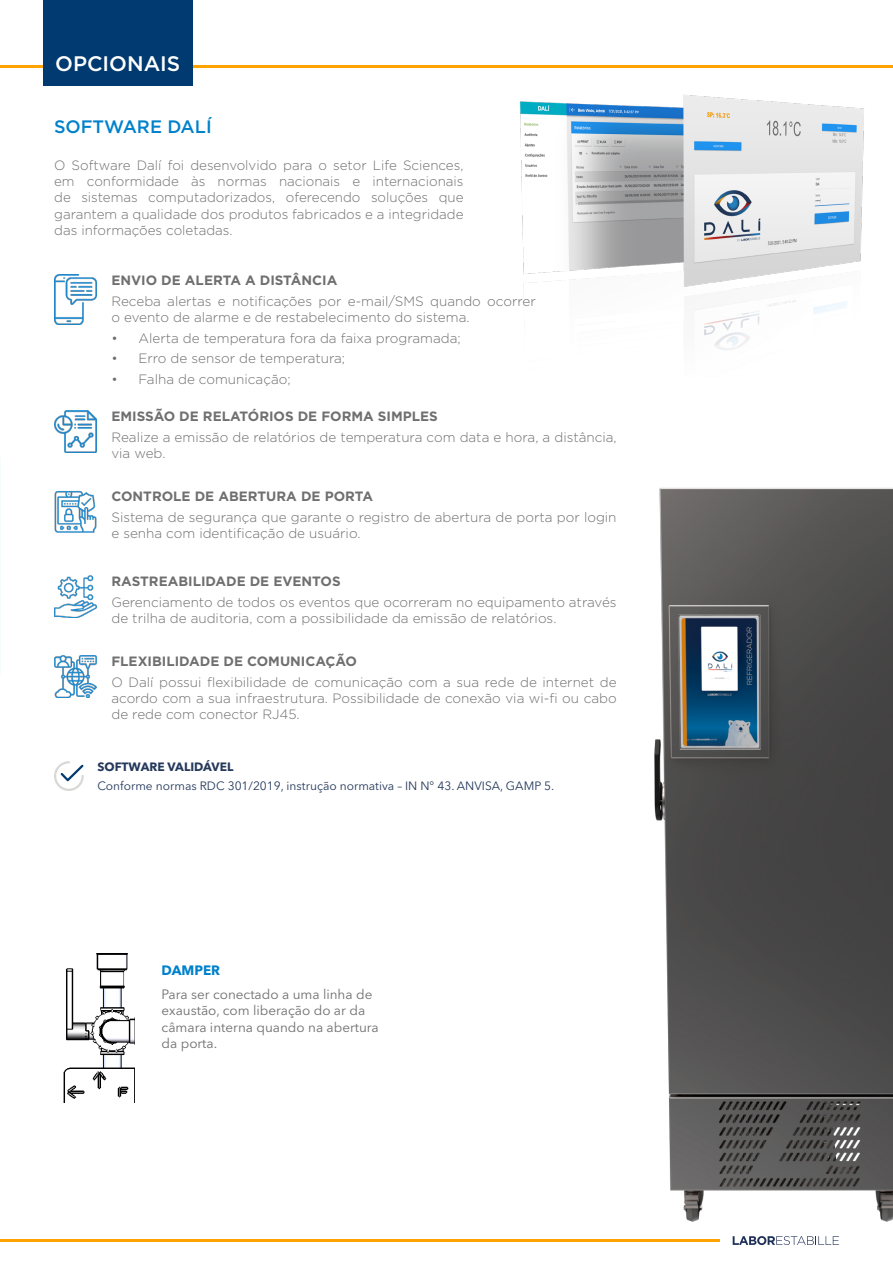
<style>
.page{position:relative;width:893px;height:1263px;background:#fff}
.page>*{position:absolute;margin:0;border:0;box-sizing:border-box;transform-origin:0 0}
.t1{font:500 21px "Gotham";color:#fff}
.t2{font:500 18px "Gotham";color:#0081cb}
.t3{font:300 13.5px/16.2px "Gotham";color:#706f6f}
.t4{font:700 13.5px "Gotham";color:#706f6f}
.t5{font:13.5px/16.2px "Avenir Next LT Pro";color:#706f6f}
.t6{font:700 13.5px "Avenir Next LT Pro";color:#0081cb}
.t7{font:12px "Avenir Next LT Pro";color:#25395b}
.t8{font:700 12px "Avenir Next LT Pro";color:#25395b}
</style>
<div class="page">
<hr style="left:0;top:1239px;width:720px;height:2px;background:#ffa300">
<hr style="left:0;top:65px;width:893px;height:2px;background:#ffa300">
<div style="left:43px;top:0;width:149px;height:86px;background:#003a70"></div>
<img style="left:490px;top:67px;width:403px;height:283px">
<img style="left:634px;top:488px;width:259px;height:757px">
<img style="left:54px;top:275px;width:43px;height:49px">
<img style="left:54px;top:575px;width:43px;height:43px">
<img style="left:54px;top:410px;width:43px;height:43px">
<img style="left:54px;top:490px;width:43px;height:43px">
<img style="left:54px;top:656px;width:43px;height:42px">
<svg style="left:54px;top:761px;width:30px;height:30px"></svg>
<img style="left:63px;top:953px;width:72px;height:150px">
<h1 class="t1" style="left:55px;top:50px;width:127px">OPCIONAIS</h1>
<h2 class="t2" style="left:54px;top:114px;width:159px">SOFTWARE DALÍ</h2>
<p class="t3" style="left:54px;top:157px;width:411px;text-align:justify">O Software Dalí foi desenvolvido para o setor Life Sciences, em conformidade às normas nacionais e internacionais de sistemas computadorizados, oferecendo soluções que garantem a qualidade dos produtos fabricados e a integridade das informações coletadas.</p>
<p class="t4" style="left:111px;top:272px;width:227px">ENVIO DE ALERTA A DISTÂNCIA</p>
<p class="t3" style="left:111px;top:293px;width:426px">Receba alertas e notificações por e-mail/SMS quando ocorrer o evento de alarme e de restabelecimento do sistema.</p>
<p class="t3" style="left:111px;top:329px;width:351px">• Alerta de temperatura fora da faixa programada;</p>
<p class="t3" style="left:111px;top:350px;width:235px">• Erro de sensor de temperatura;</p>
<p class="t3" style="left:111px;top:370px;width:181px">• Falha de comunicação;</p>
<p class="t4" style="left:111px;top:407px;width:328px">EMISSÃO DE RELATÓRIOS DE FORMA SIMPLES</p>
<p class="t3" style="left:111px;top:428px;width:507px">Realize a emissão de relatórios de temperatura com data e hora, a distância, via web.</p>
<p class="t4" style="left:111px;top:487px;width:263px">CONTROLE DE ABERTURA DE PORTA</p>
<p class="t3" style="left:111px;top:508px;width:507px">Sistema de segurança que garante o registro de abertura de porta por login e senha com identificação de usuário.</p>
<p class="t4" style="left:111px;top:572px;width:231px">RASTREABILIDADE DE EVENTOS</p>
<p class="t3" style="left:111px;top:593px;width:507px">Gerenciamento de todos os eventos que ocorreram no equipamento através de trilha de auditoria, com a possibilidade da emissão de relatórios.</p>
<p class="t4" style="left:111px;top:653px;width:247px">FLEXIBILIDADE DE COMUNICAÇÃO</p>
<p class="t3" style="left:111px;top:674px;width:507px;text-align:justify">O Dalí possui flexibilidade de comunicação com a sua rede de internet de acordo com a sua infraestrutura. Possibilidade de conexão via wi-fi ou cabo de rede com conector RJ45.</p>
<p class="t8" style="left:97px;top:760px;width:137px">SOFTWARE VALIDÁVEL</p>
<p class="t7" style="left:97px;top:779px;width:458px">Conforme normas RDC 301/2019, instrução normativa – IN N° 43. ANVISA, GAMP 5.</p>
<p class="t6" style="left:162px;top:961px;width:60px">DAMPER</p>
<p class="t5" style="left:162px;top:986px;width:219px">Para ser conectado a uma linha de exaustão, com liberação do ar da câmara interna quando na abertura da porta.</p>
</div>
